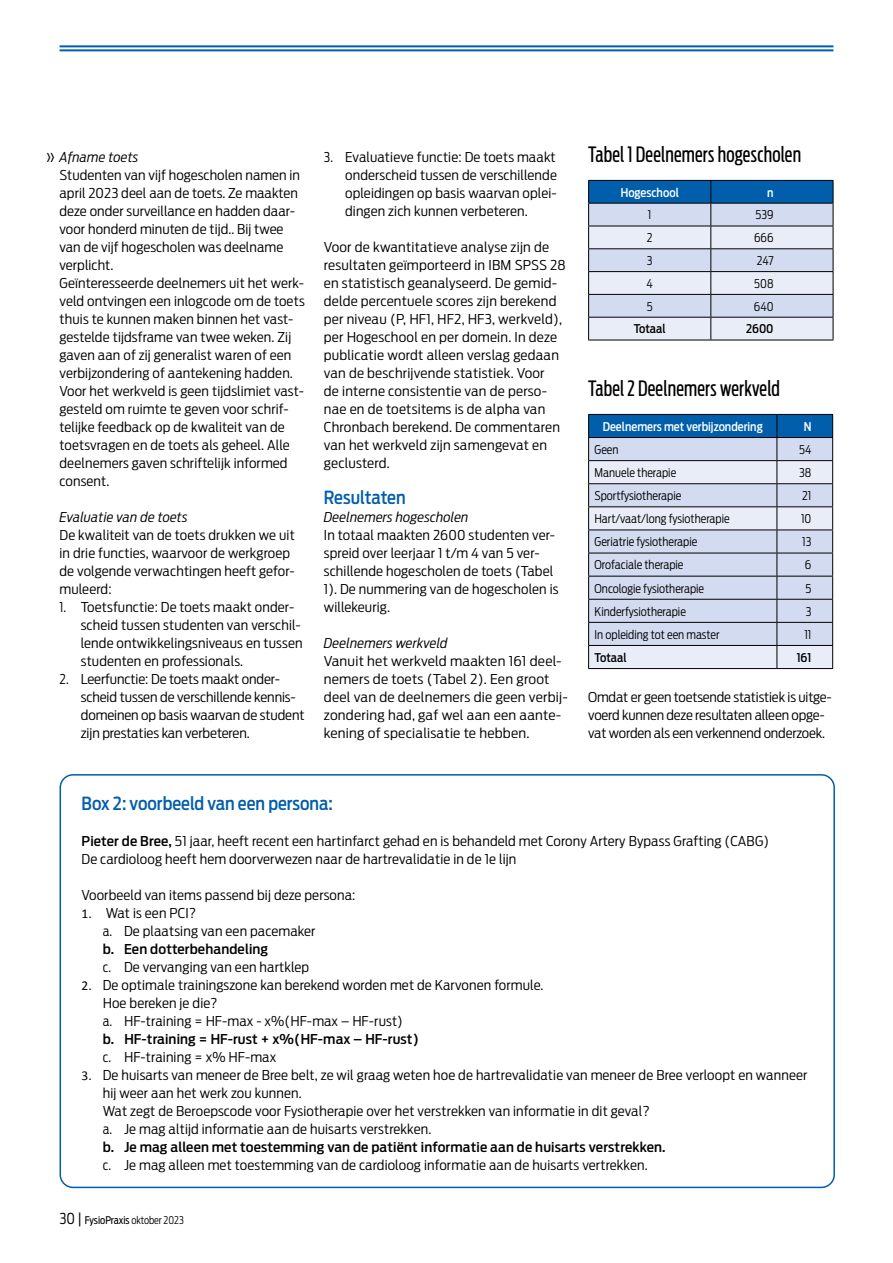
<style>
.page{position:relative;width:893px;height:1263px;background:#fff}
.page>*{position:absolute;margin:0;border:0;box-sizing:border-box;transform-origin:0 0}
.t1{font:21px "Antenna Extra Cond";letter-spacing:.01em;color:#000}
.t2{font:500 18px "Antenna Cond";color:#005eaa}
.t3{font:300 13.5px/18px "Antenna Cond";letter-spacing:.01em;color:#000;scale:1.1 1}
.t4{font:300 13.5px/18px "Antenna Cond";letter-spacing:.01em;color:#000}
.t5{font:300 13.5px/18px "Antenna Cond";letter-spacing:.01em;color:#000;scale:1.12 1}
.t6{font:300 13.5px/18px "Antenna Cond";letter-spacing:.01em;color:#000;scale:1.14 1}
.t7{font:500 13.5px "Antenna Cond";letter-spacing:.01em;color:#000;scale:1.1 1}
.t8{font:300 13.5px/18px "Antenna Cond";letter-spacing:-.01em;color:#000;scale:1.09 1}
.t9{font:italic 300 13.5px "Antenna Cond";letter-spacing:.01em;color:#000;scale:1.1 1}
.t10{font:300 12px "Antenna Cond";color:#000}
.t11{font:500 12px "Antenna Cond";color:#fff}
.t12{font:500 12px "Antenna Cond";color:#000}
.t13{font:10.5px "Antenna Cond";letter-spacing:-.005em;color:#000;scale:.96 1}
.s1{font-size:16.5px}
.s2{font-style:italic}
.s3{font-weight:500}
.s4{font-family:"Calibri";font-weight:400}
.s5{font-weight:300;font-size:15px}
.s6{font-weight:300}
</style>
<div class="page">
<hr style="left:60px;top:45px;width:773px;height:2px;background:#005eaa">
<hr style="left:60px;top:49px;width:773px;height:2px;background:#005eaa">
<div style="left:60px;top:774px;width:775px;height:414px;border:2px solid #005eaa;border-radius:13px"></div>
<hr style="left:588px;top:340px;width:123px;height:1px;background:#000">
<hr style="left:711px;top:340px;width:122px;height:1px;background:#000">
<svg style="left:588px;top:180px;width:246px;height:160px;background:#b2c4db"></svg>
<hr style="left:588px;top:668px;width:189px;height:1px;background:#000">
<hr style="left:777px;top:668px;width:56px;height:1px;background:#000">
<svg style="left:588px;top:414px;width:245px;height:254px;background:#bac7dd"></svg>
<p class="t3" style="left:60px;top:148px;width:224px;text-indent:-14px"><span class="s1">»</span> <span class="s2">Afname toets<br></span>Studenten van vijf hogescholen namen in april 2023 deel aan de toets. Ze maakten deze onder surveillance en hadden daar&shy;voor honderd minuten de tijd.. Bij twee van de vijf hogescholen was deelname verplicht.<br>Geïnteresseerde deelnemers uit het werk&shy;veld ontvingen een inlogcode om de toets thuis te kunnen maken binnen het vast&shy;gestelde tijdsframe van twee weken. Zij gaven aan of zij generalist waren of een verbijzondering of aantekening hadden.<br>Voor het werkveld is geen tijdslimiet vast&shy;gesteld om ruimte te geven voor schrif&shy;telijke feedback op de kwaliteit van de toetsvragen en de toets als geheel. Alle deelnemers gaven schriftelijk informed consent.</p>
<p class="t9" style="left:60px;top:509px;width:118px">Evaluatie van de toets</p>
<p class="t3" style="left:60px;top:526px;width:215px">De kwaliteit van de toets drukken we uit in drie functies, waarvoor de werkgroep de volgende verwachtingen heeft gefor&shy;muleerd:</p>
<p class="t4" style="left:81px;top:598px;width:223px;text-indent:-21px">1. Toetsfunctie: De toets maakt onder&shy;scheid tussen studenten van verschil&shy;lende ontwikkelingsniveaus en tussen studenten en professionals.</p>
<p class="t4" style="left:81px;top:670px;width:225px;text-indent:-21px">2. Leerfunctie: De toets maakt onder&shy;scheid tussen de verschillende kennis&shy;domeinen op basis waarvan de student zijn prestaties kan verbeteren.</p>
<p class="t4" style="left:345px;top:148px;width:213px;text-align:justify;text-indent:-21px">3. Evaluatieve functie: De toets maakt onderscheid tussen de verschillende opleidingen op basis waarvan oplei&shy;dingen zich kunnen verbeteren.</p>
<p class="t5" style="left:324px;top:238px;width:218px">Voor de kwantitatieve analyse zijn de resultaten geïmporteerd in IBM SPSS 28 en statistisch geanalyseerd. De gemid&shy;delde percentuele scores zijn berekend per niveau (P, HF1, HF2, HF3, werkveld), per Hogeschool en per domein. In deze publicatie wordt alleen verslag gedaan van de beschrijvende statistiek. Voor<br>de interne consistentie van de perso&shy;nae en de toetsitems is de alpha van Chronbach berekend. De commentaren van het werkveld zijn samengevat en geclusterd.</p>
<h2 class="t2" style="left:324px;top:487px;width:83px">Resultaten</h2>
<p class="t9" style="left:324px;top:509px;width:133px">Deelnemers hogescholen</p>
<p class="t3" style="left:324px;top:526px;width:215px">In totaal maakten 2600 studenten ver&shy;spreid over leerjaar 1 t/m 4 van 5 ver&shy;schillende hogescholen de toets (Tabel 1). De nummering van de hogescholen is willekeurig.</p>
<p class="t9" style="left:324px;top:635px;width:114px">Deelnemers werkveld</p>
<p class="t6" style="left:324px;top:652px;width:216px">Vanuit het werkveld maakten 161 deel&shy;nemers de toets (Tabel 2). Een groot deel van de deelnemers die geen verbij&shy;zondering had, gaf wel aan een aante&shy;kening of specialisatie te hebben.</p>
<h1 class="t1" style="left:588px;top:142px;width:214px">Tabel 1 Deelnemers hogescholen</h1>
<p class="t11" style="left:621px;top:185px;width:60px">Hogeschool</p>
<p class="t11" style="left:767px;top:185px;width:8px">n</p>
<p class="t10" style="left:648px;top:208px;width:5px">1</p>
<p class="t10" style="left:756px;top:208px;width:19px">539</p>
<p class="t10" style="left:647px;top:231px;width:7px">2</p>
<p class="t10" style="left:754px;top:231px;width:21px">666</p>
<p class="t10" style="left:647px;top:253px;width:7px">3</p>
<p class="t10" style="left:757px;top:253px;width:18px">247</p>
<p class="t10" style="left:646px;top:276px;width:8px">4</p>
<p class="t10" style="left:754px;top:276px;width:21px">508</p>
<p class="t10" style="left:647px;top:299px;width:7px">5</p>
<p class="t10" style="left:754px;top:299px;width:21px">640</p>
<p class="t12" style="left:634px;top:322px;width:33px">Totaal</p>
<p class="t12" style="left:746px;top:322px;width:29px">2600</p>
<h1 class="t1" style="left:588px;top:376px;width:193px">Tabel 2 Deelnemers werkveld</h1>
<p class="t11" style="left:603px;top:419px;width:162px">Deelnemers met verbijzondering</p>
<p class="t11" style="left:804px;top:419px;width:9px">N</p>
<p class="t10" style="left:595px;top:442px;width:25px">Geen</p>
<p class="t10" style="left:799px;top:442px;width:14px">54</p>
<p class="t10" style="left:595px;top:465px;width:83px">Manuele therapie</p>
<p class="t10" style="left:799px;top:465px;width:14px">38</p>
<p class="t10" style="left:595px;top:489px;width:88px">Sportfysiotherapie</p>
<p class="t10" style="left:802px;top:489px;width:11px">21</p>
<p class="t10" style="left:595px;top:512px;width:137px">Hart/vaat/long fysiotherapie</p>
<p class="t10" style="left:801px;top:512px;width:12px">10</p>
<p class="t10" style="left:595px;top:535px;width:104px">Geriatrie fysiotherapie</p>
<p class="t10" style="left:802px;top:535px;width:11px">13</p>
<p class="t10" style="left:595px;top:558px;width:90px">Orofaciale therapie</p>
<p class="t10" style="left:805px;top:558px;width:8px">6</p>
<p class="t10" style="left:595px;top:581px;width:111px">Oncologie fysiotherapie</p>
<p class="t10" style="left:805px;top:581px;width:7px">5</p>
<p class="t10" style="left:595px;top:604px;width:93px">Kinderfysiotherapie</p>
<p class="t10" style="left:806px;top:604px;width:7px">3</p>
<p class="t10" style="left:595px;top:627px;width:126px">In opleiding tot een master</p>
<p class="t10" style="left:804px;top:627px;width:9px">11</p>
<p class="t12" style="left:595px;top:650px;width:33px">Totaal</p>
<p class="t12" style="left:797px;top:650px;width:16px">161</p>
<p class="t8" style="left:588px;top:688px;width:225px">Omdat er geen toetsende statistiek is uitge&shy;voerd kunnen deze resultaten alleen opge&shy;vat worden als een verkennend onderzoek.</p>
<h2 class="t2" style="left:82px;top:793px;width:253px">Box 2: voorbeeld van een persona:</h2>
<p class="t3" style="left:82px;top:832px;width:626px"><span class="s3">Pieter de Bree,</span> 51 jaar, heeft recent een hartinfarct gehad en is behandeld met Corony Artery Bypass Grafting (CABG)<br>De cardioloog heeft hem doorverwezen naar de hartrevalidatie in de 1e lijn</p>
<p class="t3" style="left:82px;top:886px;width:251px">Voorbeeld van items passend bij deze persona:</p>
<p class="t3" style="left:103px;top:904px;width:195px;text-indent:-21px"><span class="s4">1.</span> Wat is een PCI?<br>a. De plaatsing van een pacemaker</p>
<p class="t7" style="left:103px;top:941px;width:152px">b. Een dotterbehandeling</p>
<p class="t4" style="left:103px;top:958px;width:208px">c. De vervanging van een hartklep</p>
<p class="t3" style="left:103px;top:976px;width:402px;text-indent:-21px"><span class="s4">2.</span> De optimale trainingszone kan berekend worden met de Karvonen formule.<br>Hoe bereken je die?<br>a. HF-training = HF-max - x%(HF-max – HF-rust)</p>
<p class="t7" style="left:103px;top:1031px;width:289px">b. HF-training = HF-rust + x%(HF-max – HF-rust)</p>
<p class="t4" style="left:103px;top:1048px;width:175px">c. HF-training = x% HF-max</p>
<p class="t3" style="left:103px;top:1066px;width:642px;text-indent:-21px"><span class="s4">3.</span> De huisarts van meneer de Bree belt, ze wil graag weten hoe de hartrevalidatie van meneer de Bree verloopt en wanneer hij weer aan het werk zou kunnen.<br>Wat zegt de Beroepscode voor Fysiotherapie over het verstrekken van informatie in dit geval?<br>a. Je mag altijd informatie aan de huisarts verstrekken.</p>
<p class="t7" style="left:103px;top:1139px;width:513px">b. Je mag alleen met toestemming van de patiënt informatie aan de huisarts verstrekken.</p>
<p class="t4" style="left:103px;top:1156px;width:546px">c. Je mag alleen met toestemming van de cardioloog informatie aan de huisarts vertrekken.</p>
<p class="t13" style="left:60px;top:1214px;width:131px"><span class="s5">30 |</span> FysioPraxis <span class="s6">oktober 2023</span></p>
</div>
